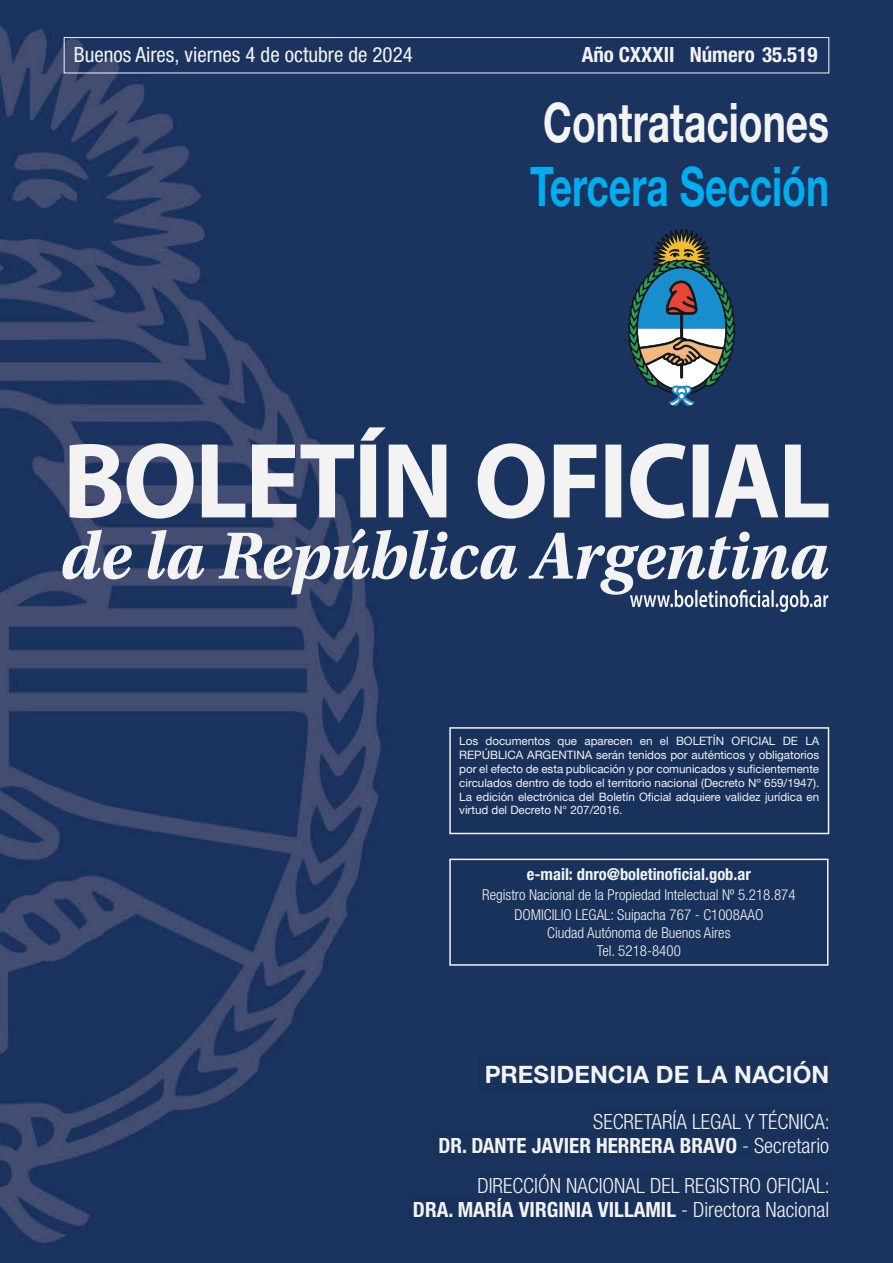
<style>
.page{position:relative;width:893px;height:1263px;background:#fff}
.page>*{position:absolute;margin:0;border:0;box-sizing:border-box;transform-origin:0 0}
.t1{font:700 54.6px "Helvetica Neue LT Std";color:#00aeef;scale:.71 1}
.t2{font:700 54.6px "Helvetica Neue LT Std";color:#f3f3f4;scale:.71 1}
.t3{font:700 24px "Helvetica Neue LT Std";color:#f3f3f4}
.t4{font:300 condensed 21px/24.5px "Helvetica Neue LT Std";color:#f3f3f4;text-align:right}
.t5{font:700 condensed 21px "Helvetica Neue LT Std";color:#f3f3f4}
.t6{font:condensed 21px "Helvetica Neue LT Std";color:#f3f3f4}
.t7{font:700 condensed 16.5px "Helvetica Neue LT Std";color:#f3f3f4}
.t8{font:300 condensed 15px/20.1px "Helvetica Neue LT Std";color:#f3f3f4;text-align:center}
.t9{font:11.7px/13.8px "Helvetica Neue LT Std";letter-spacing:-.005em;color:#f3f3f4;text-align:justify}
.s1{font-weight:700}
.s2{font-weight:300}
</style>
<div class="page">
<img style="left:0;top:0;width:893px;height:1263px">
<svg style="left:70px;top:427px;width:758px;height:92px"></svg>
<svg style="left:62px;top:529px;width:766px;height:66px;fill:#203662"></svg>
<svg style="left:630px;top:590px;width:198px;height:22px"></svg>
<svg style="left:628px;top:229px;width:107px;height:177px"></svg>
<div style="left:450px;top:859px;width:378px;height:106px;background:#18325b"></div>
<div style="left:449px;top:859px;width:379px;height:107px;border:2px solid #f3f3f4"></div>
<div style="left:450px;top:728px;width:378px;height:105px;background:#18325b"></div>
<div style="left:449px;top:727px;width:380px;height:107px;border:2px solid #f3f3f4"></div>
<div style="left:409px;top:1195px;width:420px;height:26px;background:#18325b"></div>
<div style="left:477px;top:1057px;width:352px;height:36px;background:#18325b"></div>
<div style="left:593px;top:1106px;width:236px;height:26px;background:#18325b"></div>
<div style="left:434px;top:1132px;width:395px;height:25px;background:#18325b"></div>
<div style="left:477px;top:1170px;width:352px;height:26px;background:#18325b"></div>
<div style="left:64px;top:37px;width:765px;height:36px;border:1px solid #f3f3f4"></div>
<h3 class="t6" style="left:74px;top:42px;width:341px">Buenos Aires, viernes 4 de octubre de 2024</h3>
<h3 class="t5" style="left:582px;top:42px;width:237px">Año CXXXII Número 35.519</h3>
<h1 class="t2" style="left:543px;top:88px;width:404px">Contrataciones</h1>
<h1 class="t1" style="left:530px;top:153px;width:423px">Tercera Sección</h1>
<p class="t9" style="left:459px;top:734px;width:361px">Los documentos que aparecen en el BOLETÍN OFICIAL DE LA REPÚBLICA ARGENTINA serán tenidos por auténticos y obligatorios por el efecto de esta publicación y por comunicados y suficientemente circulados dentro de todo el territorio nacional (Decreto Nº 659/1947).<br>La edición electrónica del Boletín Oficial adquiere validez jurídica en virtud del Decreto N° 207/2016.</p>
<h3 class="t7" style="left:527px;top:864px;width:226px">e-mail: dnro@boletinoficial.gob.ar</h3>
<p class="t8" style="left:482px;top:884px;width:315px">Registro Nacional de la Propiedad Intelectual Nº 5.218.874<br>DOMICILIO LEGAL: Suipacha 767 - C1008AAO</p>
<p class="t8" style="left:547px;top:924px;width:185px;line-height:18px">Ciudad Autónoma de Buenos Aires<br>Tel. 5218-8400</p>
<h2 class="t3" style="left:485px;top:1059px;width:346px">PRESIDENCIA DE LA NACIÓN</h2>
<h3 class="t4" style="left:438px;top:1109px;width:393px">SECRETARÍA LEGAL Y TÉCNICA:<br><span class="s1">DR. DANTE JAVIER HERRERA BRAVO</span> - Secretario</h3>
<h3 class="t4" style="left:477px;top:1173px;width:354px">DIRECCIÓN NACIONAL DEL REGISTRO OFICIAL:</h3>
<h3 class="t5" style="left:413px;top:1196px;width:418px">DRA. MARÍA VIRGINIA VILLAMIL <span class="s2">- Directora Nacional</span></h3>
</div>
